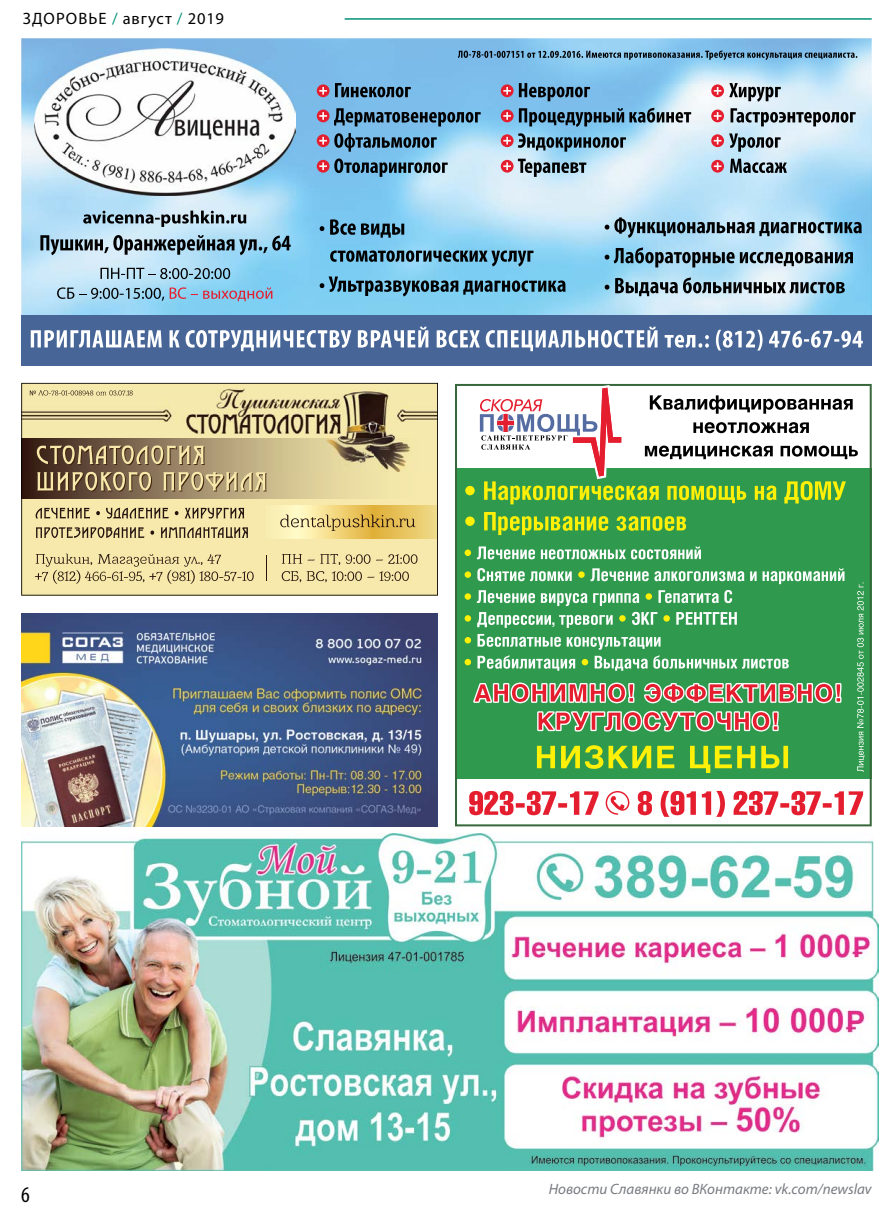
<style>
.page{position:relative;width:893px;height:1221px;background:#fff}
.page>*{position:absolute;margin:0;border:0;box-sizing:border-box;transform-origin:0 0}
.t1{font:condensed 22.5px "Myriad Pro";color:#000}
.t2{font:16.5px "Myriad Pro";letter-spacing:.06em;color:#000}
.t3{font:italic 15px "Myriad Pro";color:#777a7f}
.s1{color:#008f78}
</style>
<div class="page">
<hr style="left:345px;top:18px;width:527px;height:2px;background:#008f78">
<img style="left:21px;top:84px;width:53px;height:231px">
<img style="left:287px;top:84px;width:585px;height:231px">
<img style="left:74px;top:195px;width:213px;height:120px">
<div style="left:21px;top:315px;width:851px;height:51px;background:#476697"></div>
<img style="left:35px;top:49px;width:260px;height:146px">
<svg style="left:83px;top:210px;width:163px;height:17px;background:#8ba1ad"></svg>
<svg style="left:40px;top:235px;width:251px;height:20px;background:#7b96a4"></svg>
<svg style="left:101px;top:268px;width:129px;height:11px"></svg>
<svg style="left:57px;top:287px;width:107px;height:14px"></svg>
<svg style="left:170px;top:287px;width:102px;height:14px"></svg>
<svg style="left:320px;top:219px;width:84px;height:19px;background:#51849f"></svg>
<svg style="left:330px;top:250px;width:203px;height:16px;background:#4e7d92"></svg>
<svg style="left:320px;top:276px;width:246px;height:20px;background:#548ba3"></svg>
<svg style="left:605px;top:217px;width:257px;height:21px;background:#7998a9"></svg>
<svg style="left:605px;top:247px;width:248px;height:20px;background:#7694a4"></svg>
<svg style="left:605px;top:277px;width:240px;height:19px;background:#8098a3"></svg>
<svg style="left:31px;top:327px;width:832px;height:24px"></svg>
<svg style="left:335px;top:83px;width:76px;height:14px"></svg>
<svg style="left:334px;top:108px;width:147px;height:18px;background:#4e7995"></svg>
<svg style="left:334px;top:133px;width:103px;height:19px;background:#517f9c"></svg>
<svg style="left:334px;top:158px;width:114px;height:19px;background:#5f88a0"></svg>
<svg style="left:317px;top:84px;width:13px;height:13px"></svg>
<svg style="left:319px;top:87px;width:8px;height:8px"></svg>
<div style="left:317px;top:110px;width:13px;height:12px;background:#e41e2e;border-radius:50%"></div>
<svg style="left:319px;top:112px;width:8px;height:8px"></svg>
<svg style="left:317px;top:134px;width:13px;height:13px"></svg>
<svg style="left:319px;top:137px;width:8px;height:7px"></svg>
<svg style="left:317px;top:160px;width:13px;height:13px"></svg>
<svg style="left:319px;top:162px;width:8px;height:8px"></svg>
<svg style="left:519px;top:83px;width:71px;height:18px"></svg>
<svg style="left:519px;top:108px;width:172px;height:19px;background:#60859b"></svg>
<svg style="left:518px;top:133px;width:108px;height:19px;background:#648b9f"></svg>
<svg style="left:518px;top:159px;width:68px;height:18px"></svg>
<svg style="left:501px;top:84px;width:12px;height:13px"></svg>
<svg style="left:503px;top:87px;width:8px;height:8px"></svg>
<div style="left:501px;top:110px;width:12px;height:12px;background:#e41e2e;border-radius:50%"></div>
<svg style="left:503px;top:112px;width:8px;height:8px"></svg>
<svg style="left:501px;top:134px;width:12px;height:13px"></svg>
<svg style="left:503px;top:137px;width:8px;height:7px"></svg>
<svg style="left:501px;top:160px;width:12px;height:13px"></svg>
<svg style="left:503px;top:162px;width:8px;height:8px"></svg>
<svg style="left:729px;top:83px;width:52px;height:19px"></svg>
<svg style="left:730px;top:108px;width:126px;height:18px;background:#8f9ba2"></svg>
<svg style="left:729px;top:133px;width:52px;height:19px"></svg>
<svg style="left:730px;top:159px;width:57px;height:14px"></svg>
<svg style="left:711px;top:84px;width:13px;height:13px"></svg>
<svg style="left:714px;top:87px;width:7px;height:8px"></svg>
<svg style="left:711px;top:110px;width:13px;height:12px"></svg>
<svg style="left:714px;top:112px;width:7px;height:8px"></svg>
<svg style="left:711px;top:134px;width:13px;height:13px"></svg>
<svg style="left:714px;top:137px;width:7px;height:7px"></svg>
<svg style="left:711px;top:160px;width:13px;height:13px"></svg>
<svg style="left:714px;top:162px;width:7px;height:8px"></svg>
<svg style="left:458px;top:50px;width:399px;height:10px;background:#618dab"></svg>
<img style="left:21px;top:833px;width:858px;height:337px">
<svg style="left:455px;top:384px;width:417px;height:442px;background:#4aa563"></svg>
<svg style="left:465px;top:385px;width:393px;height:119px"></svg>
<svg style="left:465px;top:512px;width:221px;height:23px;background:#75b735"></svg>
<svg style="left:469px;top:790px;width:394px;height:26px"></svg>
<svg style="left:857px;top:582px;width:8px;height:190px;background:#5eb175"></svg>
<svg style="left:473px;top:682px;width:368px;height:21px;background:#b18c79"></svg>
<svg style="left:537px;top:710px;width:242px;height:21px;background:#a88e77"></svg>
<div style="left:465px;top:549px;width:6px;height:7px;background:#fff007;border-radius:50%"></div>
<svg style="left:477px;top:546px;width:224px;height:13px"></svg>
<div style="left:465px;top:571px;width:6px;height:7px;background:#fff007;border-radius:50%"></div>
<svg style="left:477px;top:568px;width:95px;height:13px"></svg>
<div style="left:578px;top:571px;width:7px;height:7px;background:#fff007;border-radius:50%"></div>
<svg style="left:590px;top:568px;width:254px;height:16px"></svg>
<svg style="left:465px;top:593px;width:6px;height:6px"></svg>
<svg style="left:477px;top:590px;width:162px;height:16px"></svg>
<svg style="left:646px;top:593px;width:6px;height:6px"></svg>
<svg style="left:658px;top:590px;width:74px;height:13px"></svg>
<svg style="left:465px;top:615px;width:6px;height:6px"></svg>
<svg style="left:477px;top:612px;width:136px;height:16px"></svg>
<div style="left:619px;top:615px;width:7px;height:6px;background:#fff007;border-radius:50%"></div>
<svg style="left:632px;top:612px;width:25px;height:13px"></svg>
<div style="left:663px;top:615px;width:7px;height:6px;background:#fff007;border-radius:50%"></div>
<svg style="left:676px;top:612px;width:61px;height:12px"></svg>
<svg style="left:465px;top:637px;width:6px;height:6px"></svg>
<svg style="left:477px;top:634px;width:183px;height:15px"></svg>
<svg style="left:465px;top:659px;width:6px;height:6px"></svg>
<svg style="left:477px;top:655px;width:98px;height:15px"></svg>
<svg style="left:582px;top:659px;width:6px;height:6px"></svg>
<svg style="left:595px;top:655px;width:194px;height:15px"></svg>
<svg style="left:537px;top:745px;width:251px;height:28px;background:#7bb933"></svg>
<svg style="left:21px;top:383px;width:417px;height:212px;background:#ccbd89"></svg>
<svg style="left:30px;top:390px;width:103px;height:5px"></svg>
<img style="left:21px;top:613px;width:417px;height:213px">
<p class="t2" style="left:23px;top:9px;width:203px">ЗДОРОВЬЕ <span class="s1">/</span> август <span class="s1">/</span> 2019</p>
<h1 class="t1" style="left:21px;top:1180px;width:10px">6</h1>
<p class="t3" style="left:549px;top:1179px;width:324px">Новости Славянки во ВКонтакте: vk.com/newslav</p>
</div>
